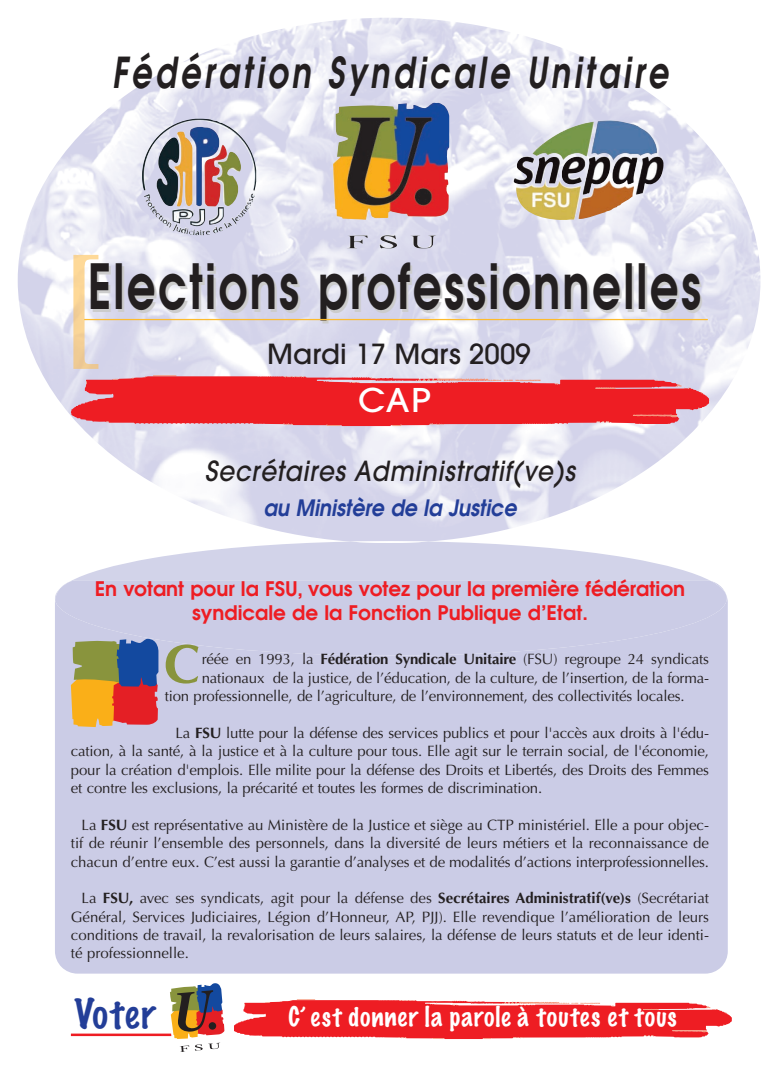
<style>
.page{position:relative;width:780px;height:1088px;background:#fff}
.page>*{position:absolute;margin:0;border:0;box-sizing:border-box;transform-origin:0 0}
.t1{font:600 61.88px "Avant Garde";letter-spacing:.05em;color:#231f20;scale:.73 1}
.t2{font:700 54.5px "Optima";color:#89943d}
.t3{font:italic 600 42.5px "Avant Garde";letter-spacing:.11em;color:#231f20;scale:.75 1}
.t4{font:100 37.5px "Marker Felt";letter-spacing:.04em;color:#233e98}
.t5{font:500 32.5px "Avant Garde";color:#fff;scale:1.07 1}
.t6{font:italic 500 27.5px "Avant Garde";letter-spacing:.03em;color:#231f20;scale:.91 1}
.t7{font:500 27.5px "Avant Garde";color:#231f20}
.t8{font:100 25px "Marker Felt";letter-spacing:.045em;color:#fff}
.t9{font:italic 600 22.5px "Avant Garde";color:#233e98;scale:.91 1}
.t10{font:600 20px/24px "Avant Garde";color:#ee1d23;text-align:center}
.t11{font:15px/18.4px "Optima";letter-spacing:-.01em;color:#231f20;text-align:justify}
.s1{font-weight:700}
</style>
<div class="page">
<img style="left:18px;top:18px;width:742px;height:523px">
<div style="left:55px;top:595px;width:672px;height:378px;background:#cbcce6"></div>
<svg style="left:73px;top:541px;width:636px;height:39px;fill:#d2d3e9"></svg>
<img style="left:350px;top:541px;width:78px;height:2px">
<div style="left:55px;top:580px;width:671px;height:76px;background:#cbcce6"></div>
<hr style="left:71px;top:1033px;width:102px;height:3px;background:#ee1d23">
<img style="left:73px;top:255px;width:25px;height:114px">
<svg style="left:71px;top:375px;width:638px;height:51px;background:#ea3f47"></svg>
<svg style="left:71px;top:639px;width:87px;height:88px;background:#a37553"></svg>
<img style="left:333px;top:103px;width:116px;height:145px">
<img style="left:513px;top:120px;width:150px;height:75px">
<img style="left:142px;top:119px;width:114px;height:106px">
<hr style="left:84px;top:319px;width:623px;height:1px;background:#fdbb2e">
<svg style="left:167px;top:983px;width:58px;height:69px"></svg>
<svg style="left:235px;top:999px;width:497px;height:40px;background:#f0454a"></svg>
<h3 class="t3" style="left:112px;top:49px;width:743px">Fédération Syndicale Unitaire</h3>
<h1 class="t1" style="left:88px;top:251px;width:841px">Elections professionnelles</h1>
<h3 class="t7" style="left:267px;top:344px;width:265px">Mardi 17 Mars 2009</h3>
<h3 class="t5" style="left:358px;top:388px;width:69px">CAP</h3>
<h3 class="t6" style="left:205px;top:461px;width:408px">Secrétaires Administratif(ve)s</h3>
<h3 class="t9" style="left:263px;top:495px;width:280px">au Ministère de la Justice</h3>
<h3 class="t10" style="left:95px;top:577px;width:592px">En votant pour la FSU, vous votez pour la première fédération syndicale de la Fonction Publique d’Etat.</h3>
<h2 class="t2" style="left:164px;top:642px;width:38px">C</h2>
<p class="t11" style="left:202px;top:651px;width:509px">réée en 1993, la <span class="s1">Fédération Syndicale Unitaire</span> (FSU) regroupe 24 syndicats</p>
<p class="t11" style="left:202px;top:670px;width:509px">nationaux de la justice, de l’éducation, de la culture, de l’insertion, de la forma-</p>
<p class="t11" style="left:165px;top:688px;width:521px">tion professionnelle, de l’agriculture, de l’environnement, des collectivités locales.</p>
<p class="t11" style="left:71px;top:725px;width:639px;text-indent:104px">La <span class="s1">FSU</span> lutte pour la défense des services publics et pour l'accès aux droits à l'édu&shy;cation, à la santé, à la justice et à la culture pour tous. Elle agit sur le terrain social, de l'économie, pour la création d'emplois. Elle milite pour la défense des Droits et Libertés, des Droits des Femmes et contre les exclusions, la précarité et toutes les formes de discrimination.</p>
<p class="t11" style="left:71px;top:817px;width:639px;text-indent:11px">La <span class="s1">FSU</span> est représentative au Ministère de la Justice et siège au CTP ministériel. Elle a pour objec&shy;tif de réunir l’ensemble des personnels, dans la diversité de leurs métiers et la reconnaissance de chacun d’entre eux. C’est aussi la garantie d’analyses et de modalités d’actions interprofessionnelles.</p>
<p class="t11" style="left:71px;top:890px;width:639px;text-indent:11px">La <span class="s1">FSU,</span> avec ses syndicats, agit pour la défense des <span class="s1">Secrétaires Administratif(ve)s</span> (Secrétariat Général, Services Judiciaires, Légion d’Honneur, AP, PJJ). Elle revendique l’amélioration de leurs conditions de travail, la revalorisation de leurs salaires, la défense de leurs statuts et de leur identi&shy;té professionnelle.</p>
<h3 class="t4" style="left:75px;top:995px;width:82px">Voter</h3>
<h3 class="t8" style="left:288px;top:1004px;width:389px">C’est donner la parole à toutes et tous</h3>
</div>
